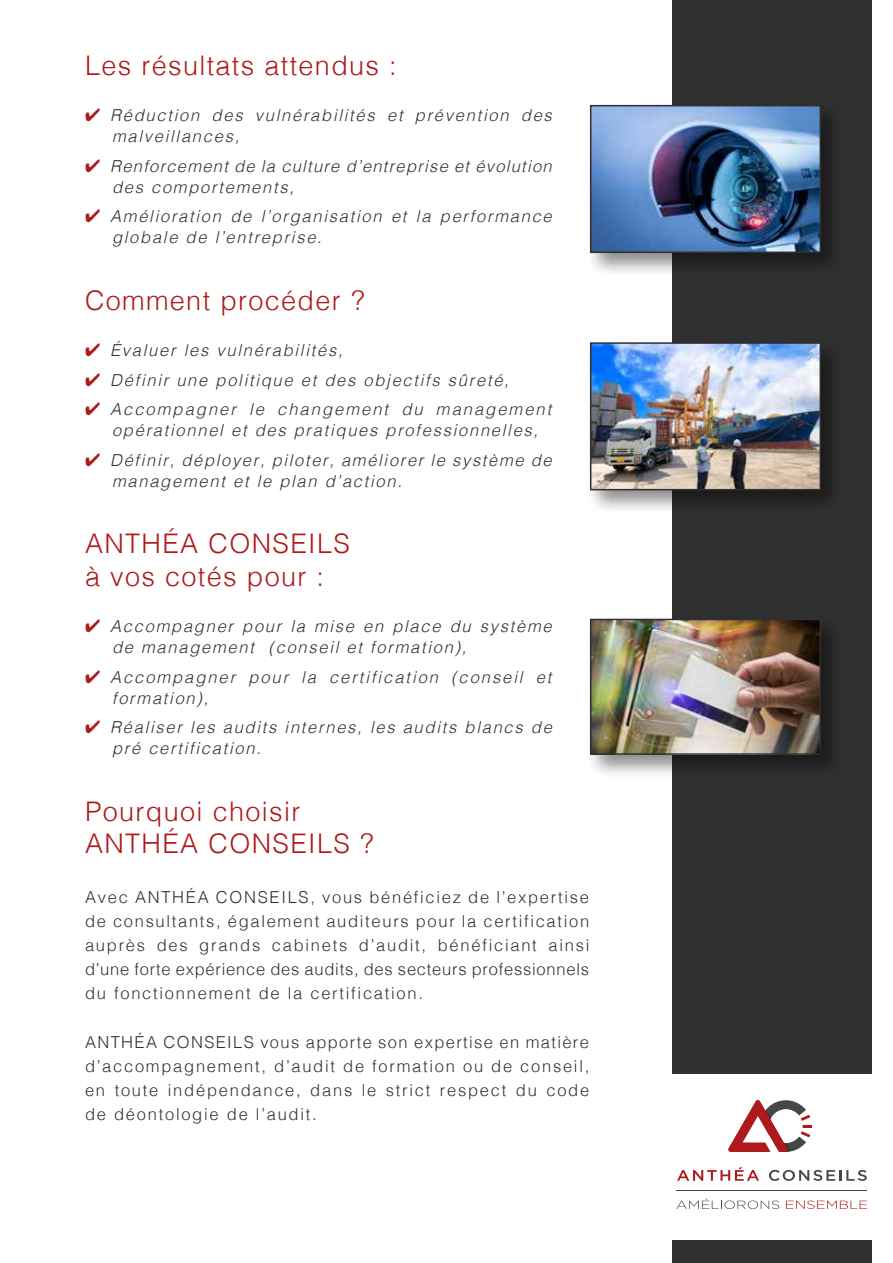
<style>
.page{position:relative;width:893px;height:1263px;background:#fff}
.page>*{position:absolute;margin:0;border:0;box-sizing:border-box;transform-origin:0 0}
.t1{font:300 27px/32.4px "Helvetica";letter-spacing:.05em;color:#ae191b}
.t2{font:italic 300 16.5px/21px "Helvetica";letter-spacing:.105em;color:#303030}
.t3{font:300 16.5px/24px "Helvetica";letter-spacing:.105em;color:#303030;text-align:justify}
.t4{font:italic 300 16.5px/21px "Helvetica";letter-spacing:.08em;color:#303030}
.s1{color:#ae191b}
</style>
<div class="page">
<div style="left:672px;top:1px;width:200px;height:1262px;background:#303030"></div>
<div style="left:636px;top:1074px;width:257px;height:165px;background:#fff"></div>
<div style="left:586px;top:101px;width:260px;height:177px;background:#000;opacity:.44"></div>
<img style="left:593px;top:108px;width:225px;height:142px">
<div style="left:590px;top:105px;width:231px;height:148px;border:2px solid #303030"></div>
<div style="left:586px;top:338px;width:260px;height:177px;background:#000;opacity:.44"></div>
<img style="left:593px;top:345px;width:225px;height:142px">
<div style="left:590px;top:342px;width:231px;height:148px;border:2px solid #303030"></div>
<div style="left:586px;top:615px;width:260px;height:165px;background:#000;opacity:.44"></div>
<img style="left:593px;top:622px;width:225px;height:130px">
<div style="left:590px;top:619px;width:231px;height:136px;border:2px solid #303030"></div>
<svg style="left:676px;top:1198px;width:103px;height:11px"></svg>
<svg style="left:786px;top:1200px;width:81px;height:9px"></svg>
<hr style="left:677px;top:1190px;width:190px;height:1px;background:#474748">
<svg style="left:728px;top:1100px;width:84px;height:52px"></svg>
<svg style="left:677px;top:1167px;width:82px;height:14px"></svg>
<svg style="left:769px;top:1170px;width:98px;height:11px"></svg>
<h1 class="t1" style="left:85px;top:47px;width:313px">Les résultats attendus :</h1>
<p class="t2" style="left:112px;top:104px;width:441px;text-indent:-27px"><span class="s1">✔</span> Réduction des vulnérabilités et prévention des malveillances,</p>
<p class="t4" style="left:112px;top:155px;width:441px;text-indent:-27px"><span class="s1">✔</span> Renforcement de la culture d’entreprise et évolution des comportements,</p>
<p class="t2" style="left:112px;top:205px;width:441px;text-indent:-27px"><span class="s1">✔</span> Amélioration de l’organisation et la performance globale de l’entreprise.</p>
<h1 class="t1" style="left:85px;top:282px;width:281px">Comment procéder ?</h1>
<p class="t2" style="left:85px;top:339px;width:259px"><span class="s1">✔</span> Évaluer les vulnérabilités,</p>
<p class="t2" style="left:85px;top:369px;width:425px"><span class="s1">✔</span> Définir une politique et des objectifs sûreté,</p>
<p class="t2" style="left:112px;top:398px;width:441px;text-indent:-27px"><span class="s1">✔</span> Accompagner le changement du management opérationnel et des pratiques professionnelles,</p>
<p class="t2" style="left:112px;top:449px;width:441px;text-indent:-27px"><span class="s1">✔</span> Définir, déployer, piloter, améliorer le système de management et le plan d’action.</p>
<h1 class="t1" style="left:85px;top:526px;width:266px">ANTHÉA CONSEILS à vos cotés pour :</h1>
<p class="t2" style="left:112px;top:615px;width:441px;text-indent:-27px"><span class="s1">✔</span> Accompagner pour la mise en place du système de management (conseil et formation),</p>
<p class="t2" style="left:112px;top:665px;width:441px;text-indent:-27px"><span class="s1">✔</span> Accompagner pour la certification (conseil et formation),</p>
<p class="t2" style="left:112px;top:716px;width:441px;text-indent:-27px"><span class="s1">✔</span> Réaliser les audits internes, les audits blancs de pré certification.</p>
<h1 class="t1" style="left:85px;top:793px;width:290px">Pourquoi choisir<br>ANTHÉA CONSEILS ?</h1>
<p class="t3" style="left:85px;top:883px;width:506px">Avec ANTHÉA CONSEILS, vous bénéficiez de l’expertise de consultants, également auditeurs pour la certification auprès des grands cabinets d’audit, bénéficiant ainsi d’une forte expérience des audits, des secteurs professionnels du fonctionnement de la certification.</p>
<p class="t3" style="left:85px;top:1029px;width:506px">ANTHÉA CONSEILS vous apporte son expertise en matière d’accompagnement, d’audit de formation ou de conseil, en toute indépendance, dans le strict respect du code de déontologie de l’audit.</p>
</div>
